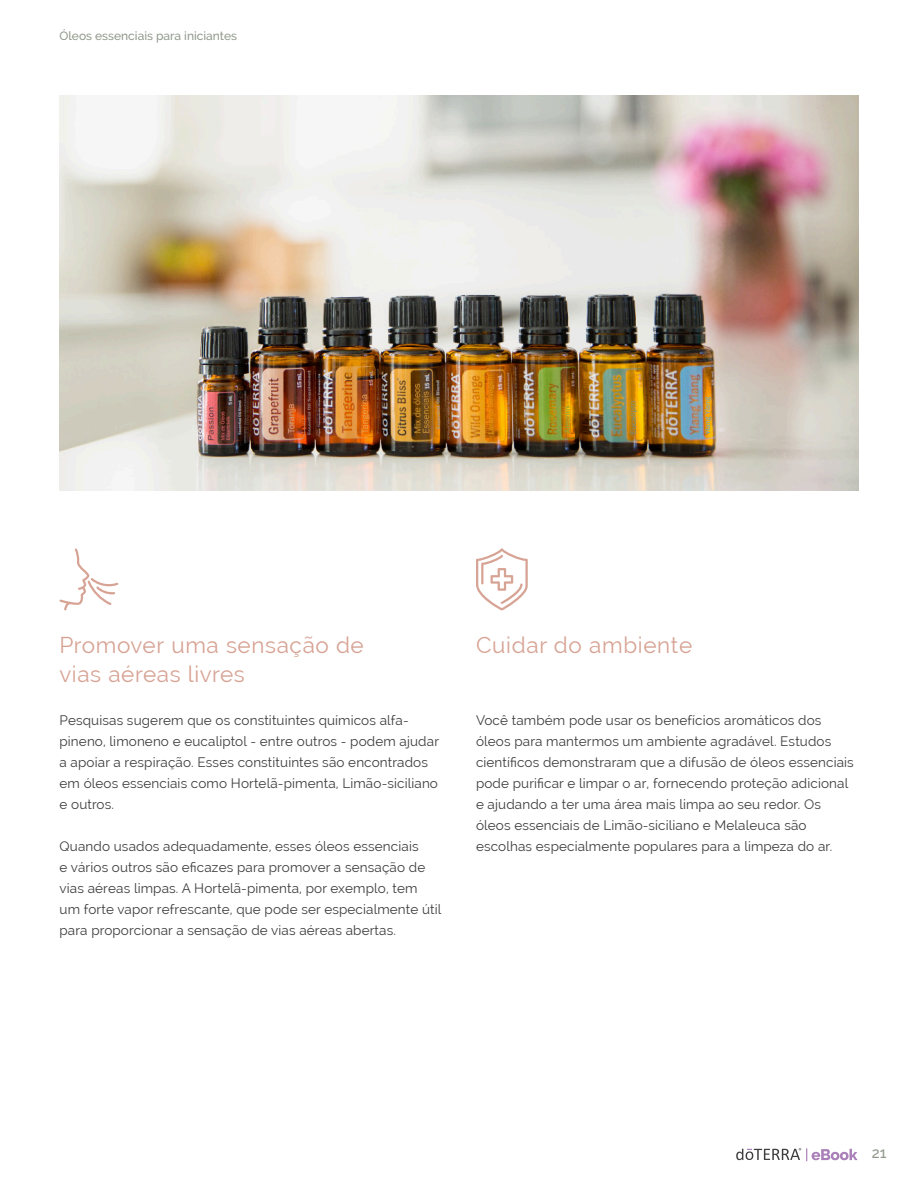
<style>
.page{position:relative;width:918px;height:1188px;background:#fff}
.page>*{position:absolute;margin:0;border:0;box-sizing:border-box;transform-origin:0 0}
.Intro_Paragraph{font:22.5px/28.5px "Raleway";letter-spacing:.025em;color:#d7a394}
.t1{font:500 15px "Raleway";color:#909a8c}
.Body_Copy{font:13.5px/21px "Raleway";letter-spacing:.01em;color:#3e3e3f}
.t2{font:500 12px "Raleway";color:#909a8c}
</style>
<div class="page">
<svg style="left:736px;top:1148px;width:122px;height:13px"></svg>
<img style="left:60px;top:95px;width:798px;height:396px">
<svg style="left:59px;top:548px;width:59px;height:62px"></svg>
<svg style="left:476px;top:548px;width:52px;height:62px"></svg>
<p class="t2" style="left:60px;top:28px;width:179px">Óleos essenciais para iniciantes</p>
<p class="Intro_Paragraph" style="left:60px;top:631px;width:306px">Promover uma sensação de vias aéreas livres</p>
<p class="Body_Copy" style="left:60px;top:710px;width:381px">Pesquisas sugerem que os constituintes químicos alfa&shy;pineno, limoneno e eucaliptol - entre outros - podem ajudar a apoiar a respiração. Esses constituintes são encontrados em óleos essenciais como Hortelã-pimenta, Limão-siciliano e outros.</p>
<p class="Body_Copy" style="left:60px;top:836px;width:383px">Quando usados adequadamente, esses óleos essenciais<br>e vários outros são eficazes para promover a sensação de vias aéreas limpas. A Hortelã-pimenta, por exemplo, tem<br>um forte vapor refrescante, que pode ser especialmente útil para proporcionar a sensação de vias aéreas abertas.</p>
<p class="Intro_Paragraph" style="left:476px;top:631px;width:218px">Cuidar do ambiente</p>
<p class="Body_Copy" style="left:476px;top:710px;width:379px">Você também pode usar os benefícios aromáticos dos óleos para mantermos um ambiente agradável. Estudos científicos demonstraram que a difusão de óleos essenciais pode purificar e limpar o ar, fornecendo proteção adicional e ajudando a ter uma área mais limpa ao seu redor. Os óleos essenciais de Limão-siciliano e Melaleuca são escolhas especialmente populares para a limpeza do ar.</p>
<p class="t1" style="left:872px;top:1144px;width:16px">21</p>
</div>
